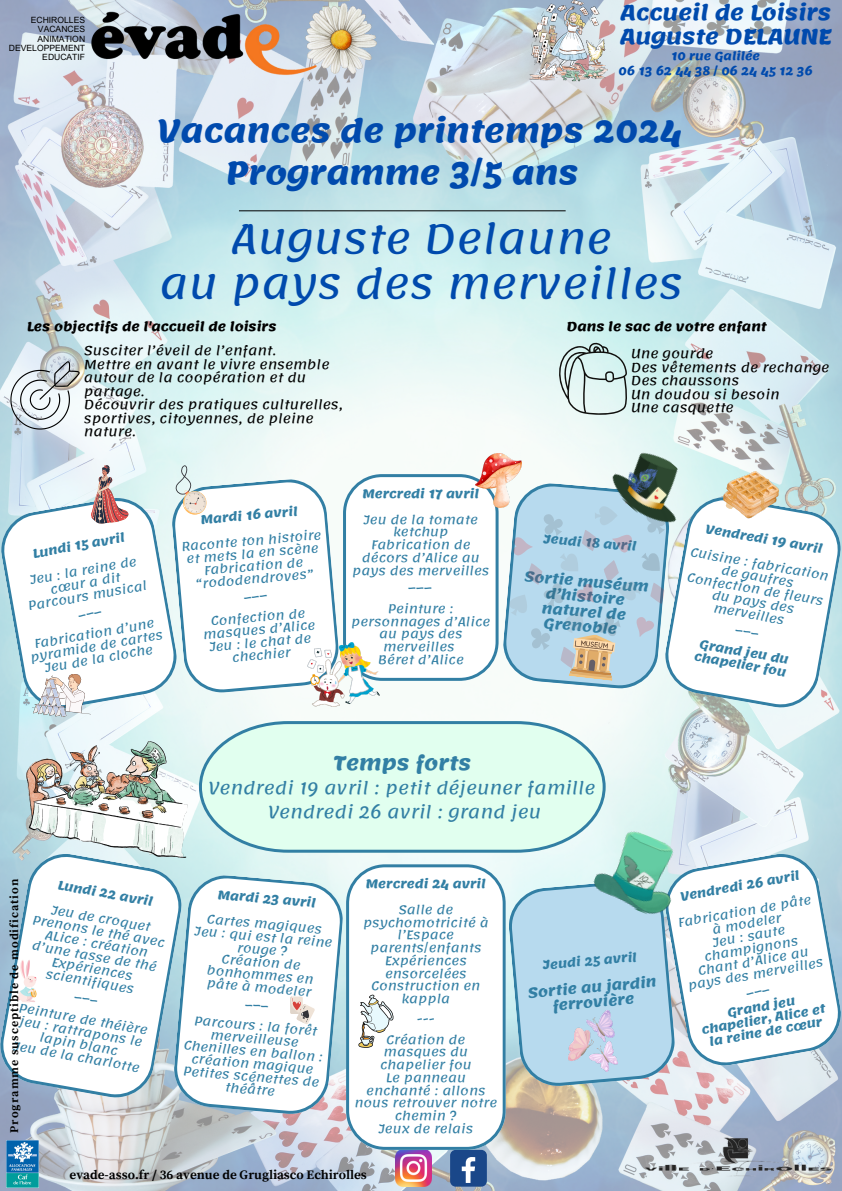
<style>
.page{position:relative;width:842px;height:1191px;background:#fff}
.page>*{position:absolute;margin:0;border:0;box-sizing:border-box;transform-origin:0 0}
.t1{font:39.5px/45px "Lemonada";color:#004aad;text-align:center}
.t2{font:700 31.1px "Lemonada";color:#004aad}
.t3{font:700 20.8px/24.4px "Lemonada";color:#004aad}
.t4{font:700 19.8px "Lemonada";color:#327fa4}
.t5{font:16.8px "Lemonada";color:#327fa4}
.t6{font:700 14px/15px "Lemonada";color:#327fa4;text-align:center}
.t7{font:700 12.9px "Source Serif Pro";color:#000}
.t8{font:12.6px/13.5px "Lemonada";color:#000}
.t9{font:700 12.6px "Lemonada";color:#000}
.t10{font:12px/12.8px "Lemonada";color:#327fa4;text-align:center}
.t11{font:700 12px/12.8px "Lemonada";color:#327fa4;text-align:center}
.t12{font:700 11.8px "Source Serif Pro";letter-spacing:.085em;color:#000}
.t13{font:700 11.3px "Lemonada";color:#004aad}
.t14{font:8.6px "Arial MT Pro";color:#000}
</style>
<div class="page">
<img style="left:0;top:0;width:842px;height:1190px">
<svg style="left:199px;top:721px;width:406px;height:131px;background:#d9f8eb"></svg>
<hr style="left:239px;top:210px;width:327px;height:1px;background:#000">
<img style="left:89px;top:0;width:229px;height:88px">
<svg style="left:10px;top:361px;width:70px;height:68px"></svg>
<svg style="left:555px;top:342px;width:73px;height:72px;background:#c2d6d3"></svg>
<img style="left:640px;top:1117px;width:196px;height:73px">
<img style="left:7px;top:1140px;width:32px;height:47px">
<img style="left:395px;top:1149px;width:37px;height:37px">
<div style="left:450px;top:1149px;width:37px;height:37px;background:#1a4789;border-radius:6px"></div>
<svg style="left:462px;top:1157px;width:13px;height:25px"></svg>
<svg style="left:346px;top:864px;width:160px;height:285px"></svg>
<svg style="left:172px;top:873px;width:173px;height:242px"></svg>
<svg style="left:0;top:850px;width:185px;height:250px"></svg>
<img style="left:33px;top:711px;width:58px;height:5px">
<img style="left:27px;top:741px;width:161px;height:116px">
<img style="left:590px;top:823px;width:100px;height:27px">
<svg style="left:17px;top:958px;width:20px;height:44px"></svg>
<img style="left:305px;top:4px;width:71px;height:69px">
<img style="left:529px;top:0;width:79px;height:81px">
<img style="left:606px;top:440px;width:96px;height:25px">
<img style="left:475px;top:453px;width:47px;height:12px">
<svg style="left:290px;top:996px;width:25px;height:28px"></svg>
<svg style="left:358px;top:994px;width:36px;height:53px"></svg>
<svg style="left:0;top:465px;width:842px;height:246px"></svg>
<svg style="left:507px;top:850px;width:335px;height:237px"></svg>
<svg style="left:245px;top:1003px;width:23px;height:4px"></svg>
<svg style="left:75px;top:996px;width:22px;height:5px"></svg>
<p class="t14" style="left:31px;top:17px;width:56px">ECHIROLLES</p>
<p class="t14" style="left:38px;top:26px;width:49px">VACANCES</p>
<p class="t14" style="left:37px;top:35px;width:49px">ANIMATION</p>
<p class="t14" style="left:9px;top:45px;width:78px">DEVELOPPEMENT</p>
<p class="t14" style="left:42px;top:54px;width:44px">EDUCATIF</p>
<p class="t3" style="left:620px;top:0;width:213px">Accueil de Loisirs<br>Auguste DELAUNE</p>
<p class="t13" style="left:671px;top:49px;width:90px">10 rue Galilée</p>
<p class="t13" style="left:619px;top:64px;width:196px">06 13 62 44 38 / 06 24 45 12 36</p>
<p class="t2" style="left:158px;top:113px;width:526px">Vacances de printemps 2024</p>
<h6 class="t2" style="left:226px;top:155px;width:354px">Programme 3/5 ans</h6>
<p class="t1" style="left:159px;top:216px;width:525px">Auguste Delaune<br>au pays des merveilles</p>
<h2 class="t9" style="left:27px;top:319px;width:251px">Les objectifs de l'accueil de loisirs</h2>
<h2 class="t9" style="left:567px;top:319px;width:202px">Dans le sac de votre enfant</h2>
<h1 class="t8" style="left:631px;top:347px;width:84px">Une gourde</h1>
<p class="t8" style="left:631px;top:360px;width:200px">Des vêtements de rechange</p>
<p class="t8" style="left:631px;top:374px;width:110px">Des chaussons</p>
<p class="t8" style="left:631px;top:387px;width:150px">Un doudou si besoin</p>
<p class="t8" style="left:631px;top:401px;width:104px">Une casquette</p>
<h3 class="t8" style="left:84px;top:344px;width:194px">Susciter l’éveil de l’enfant.</h3>
<p class="t8" style="left:84px;top:358px;width:247px">Mettre en avant le vivre ensemble autour de la coopération et du partage.</p>
<p class="t8" style="left:84px;top:398px;width:260px">Découvrir des pratiques culturelles, sportives, citoyennes, de pleine nature.</p>
<p class="t11" style="left:32px;top:547px;width:95px;rotate:-10deg">Lundi 15 avril</p>
<p class="t10" style="left:29px;top:574px;width:110px;rotate:-10deg">Jeu : la reine de cœur a dit</p>
<p class="t10" style="left:27px;top:600px;width:122px;rotate:-10deg">Parcours musical</p>
<h5 class="t10" style="left:27px;top:639px;width:136px;rotate:-10deg">Fabrication d’une pyramide de cartes</h5>
<p class="t10" style="left:44px;top:661px;width:111px;rotate:-10deg">Jeu de la cloche</p>
<p class="t11" style="left:200px;top:513px;width:99px;rotate:-5deg">Mardi 16 avril</p>
<p class="t10" style="left:181px;top:540px;width:142px;rotate:-5deg">Raconte ton histoire et mets la en scène</p>
<p class="t10" style="left:194px;top:565px;width:120px;rotate:-5deg">Fabrication de “rododendroves”</p>
<p class="t10" style="left:202px;top:615px;width:114px;rotate:-5deg">Confection de masques d’Alice</p>
<p class="t10" style="left:209px;top:640px;width:104px;rotate:-5deg">Jeu : le chat de chechier</p>
<p class="t11" style="left:362px;top:487px;width:118px">Mercredi 17 avril</p>
<p class="t10" style="left:363px;top:513px;width:116px">Jeu de la tomate ketchup</p>
<p class="t10" style="left:352px;top:538px;width:139px">Fabrication de décors d’Alice au pays des merveilles</p>
<h6 class="t10" style="left:409px;top:577px;width:25px">___</h6>
<p class="t10" style="left:351px;top:602px;width:141px">Peinture : personnages d’Alice au pays des merveilles</p>
<p class="t10" style="left:378px;top:653px;width:88px">Béret d’Alice</p>
<p class="t11" style="left:544px;top:532px;width:95px;rotate:5deg">Jeudi 18 avril</p>
<p class="t6" style="left:525px;top:568px;width:126px;rotate:5deg">Sortie muséum d’histoire naturel de<br>Grenoble</p>
<p class="t11" style="left:707px;top:522px;width:120px;rotate:10deg">Vendredi 19 avril</p>
<p class="t10" style="left:723px;top:564px;width:74px;rotate:10deg">de gaufres</p>
<p class="t10" style="left:692px;top:545px;width:141px;rotate:10deg">Cuisine : fabrication</p>
<p class="t10" style="left:688px;top:570px;width:139px;rotate:10deg">Confection de fleurs du pays des merveilles</p>
<p class="t11" style="left:695px;top:649px;width:95px;rotate:10deg">chapelier fou</p>
<p class="t11" style="left:701px;top:637px;width:92px;rotate:10deg">Grand jeu du</p>
<p class="t4" style="left:333px;top:751px;width:139px">Temps forts</p>
<p class="t5" style="left:209px;top:778px;width:388px">Vendredi 19 avril : petit déjeuner famille</p>
<p class="t5" style="left:269px;top:802px;width:274px">Vendredi 26 avril : grand jeu</p>
<p class="t12" style="left:7px;top:1132px;width:255px;rotate:-90deg">Programme susceptible de modification</p>
<p class="t11" style="left:59px;top:878px;width:97px;rotate:10deg">Lundi 22 avril</p>
<p class="t10" style="left:53px;top:903px;width:102px;rotate:10deg">Jeu de croquet</p>
<p class="t10" style="left:34px;top:913px;width:136px;rotate:10deg">Prenons le thé avec<br>ALice : création d’une tasse de thé</p>
<h6 class="t10" style="left:47px;top:967px;width:91px;rotate:10deg">scientifiques</h6>
<h6 class="t10" style="left:53px;top:955px;width:83px;rotate:10deg">Expériences</h6>
<p class="t10" style="left:20px;top:1001px;width:132px;rotate:10deg">Peinture de théière</p>
<p class="t10" style="left:21px;top:1014px;width:126px;rotate:10deg">jeu : rattrapons le lapin blanc</p>
<p class="t10" style="left:15px;top:1039px;width:129px;rotate:10deg">Jeu de la charlotte</p>
<p class="t11" style="left:218px;top:888px;width:100px;rotate:5deg">Mardi 23 avril</p>
<h6 class="t10" style="left:195px;top:924px;width:140px;rotate:5deg">Jeu : qui est la reine</h6>
<h6 class="t10" style="left:208px;top:912px;width:117px;rotate:5deg">Cartes magiques</h6>
<h6 class="t10" style="left:238px;top:940px;width:52px;rotate:5deg">rouge ?</h6>
<p class="t10" style="left:210px;top:944px;width:107px;line-height:25.5px;rotate:5deg">Création de pâte à modeler</p>
<p class="t10" style="left:207px;top:963px;width:108px;rotate:5deg">bonhommes en</p>
<p class="t10" style="left:195px;top:1013px;width:125px;rotate:5deg">Parcours : la forêt merveilleuse</p>
<p class="t10" style="left:185px;top:1038px;width:141px;rotate:5deg">Chenilles en ballon : création magique</p>
<p class="t10" style="left:184px;top:1064px;width:138px;rotate:5deg">Petites scénettes de théâtre</p>
<p class="t11" style="left:366px;top:877px;width:122px">Mercredi 24 avril</p>
<p class="t10" style="left:363px;top:903px;width:127px">Salle de psychomotricité à l’Espace</p>
<p class="t10" style="left:370px;top:941px;width:113px">parents/enfants</p>
<p class="t10" style="left:385px;top:954px;width:83px;text-align:left">Expériences ensorcelées</p>
<p class="t10" style="left:371px;top:979px;width:111px">Construction en kappla</p>
<p class="t10" style="left:417px;top:1012px;width:20px">---</p>
<h4 class="t10" style="left:380px;top:1032px;width:93px">Création de masques du chapelier fou</h4>
<p class="t10" style="left:354px;top:1071px;width:144px">Le panneau enchanté : allons nous retrouver notre chemin ?</p>
<p class="t10" style="left:378px;top:1122px;width:96px">Jeux de relais</p>
<p class="t11" style="left:542px;top:958px;width:96px;rotate:-5deg">Jeudi 25 avril</p>
<h6 class="t6" style="left:527px;top:985px;width:130px;rotate:-5deg">Sortie au jardin ferrovière</h6>
<p class="t7" style="left:70px;top:1166px;width:299px">evade-asso.fr / 36 avenue de Grugliasco Echirolles</p>
<p class="t11" style="left:680px;top:890px;width:122px;rotate:-10deg">Vendredi 26 avril</p>
<p class="t10" style="left:677px;top:916px;width:136px;rotate:-10deg">Fabrication de pâte à modeler</p>
<p class="t10" style="left:701px;top:938px;width:96px;rotate:-10deg">Jeu : saute champignons</p>
<h6 class="t10" style="left:685px;top:966px;width:139px;rotate:-10deg">Chant d’Alice au pays des merveilles</h6>
<p class="t11" style="left:698px;top:1010px;width:127px;rotate:-10deg">Grand jeu chapelier, Alice et la reine de cœur</p>
</div>
